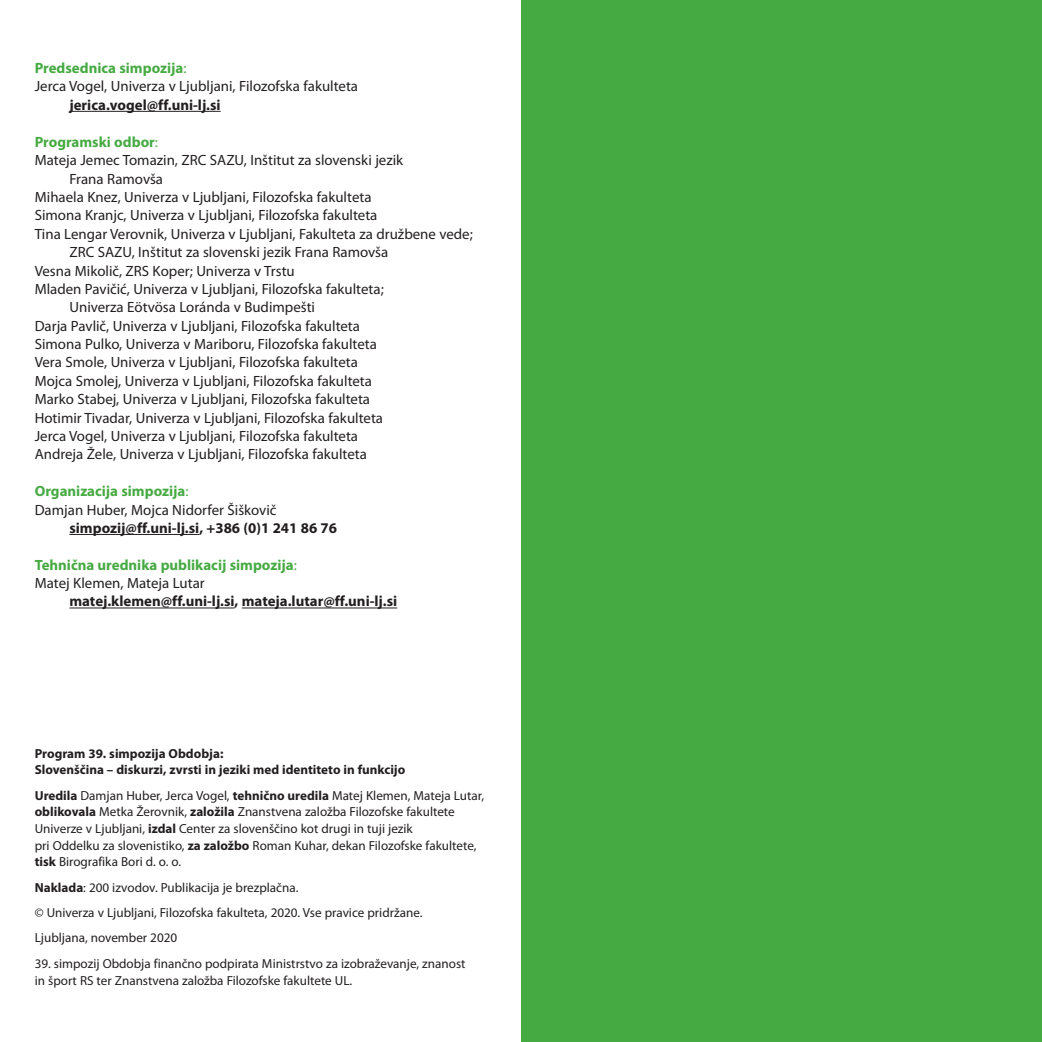
<style>
.page{position:relative;width:1042px;height:1042px;background:#fff}
.page>*{position:absolute;margin:0;border:0;box-sizing:border-box;transform-origin:0 0}
.t1{font:14.88px/18.4px "Myriad Pro";color:#231f20}
.t2{font:700 14.88px "Myriad Pro";color:#231f20}
.t3{font:700 14.88px/18.4px "Myriad Pro";color:#46aa42}
.t4{font:13.12px/16.6px "Myriad Pro";color:#231f20}
.t5{font:700 13.12px/16.6px "Myriad Pro";color:#231f20}
.s1{font-weight:700;color:#46aa42}
.s2{color:#46aa42}
.s3{font-weight:400}
.s4{font-weight:400;color:#231f20}
.s5{font-weight:700}
</style>
<div class="page">
<div style="left:521px;top:0;width:521px;height:1042px;background:#46aa42"></div>
<hr style="left:69px;top:111px;width:152px;height:1px;background:#231f20">
<hr style="left:69px;top:534px;width:130px;height:1px;background:#231f20">
<hr style="left:69px;top:607px;width:166px;height:1px;background:#231f20">
<hr style="left:242px;top:607px;width:155px;height:1px;background:#231f20">
<p class="t1" style="left:35px;top:59px;width:325px"><span class="s1">Predsednica simpozija</span><span class="s2">:<br></span>Jerca Vogel, Univerza v Ljubljani, Filozofska fakulteta</p>
<p class="t2" style="left:69px;top:95px;width:153px">jerica.vogel@ff.uni-lj.si</p>
<p class="t3" style="left:35px;top:132px;width:125px">Programski odbor<span class="s3">:</span></p>
<p class="t1" style="left:35px;top:151px;width:370px">Mateja Jemec Tomazin, ZRC SAZU, Inštitut za slovenski jezik</p>
<p class="t1" style="left:69px;top:169px;width:95px">Frana Ramovša</p>
<p class="t1" style="left:35px;top:188px;width:338px">Mihaela Knez, Univerza v Ljubljani, Filozofska fakulteta</p>
<p class="t1" style="left:35px;top:206px;width:344px">Simona Kranjc, Univerza v Ljubljani, Filozofska fakulteta</p>
<p class="t1" style="left:35px;top:224px;width:439px">Tina Lengar Verovnik, Univerza v Ljubljani, Fakulteta za družbene vede;</p>
<p class="t1" style="left:69px;top:243px;width:320px">ZRC SAZU, Inštitut za slovenski jezik Frana Ramovša</p>
<p class="t1" style="left:35px;top:261px;width:262px">Vesna Mikolič, ZRS Koper; Univerza v Trstu</p>
<p class="t1" style="left:35px;top:280px;width:350px">Mladen Pavičić, Univerza v Ljubljani, Filozofska fakulteta;</p>
<p class="t1" style="left:69px;top:298px;width:247px">Univerza Eötvösa Loránda v Budimpešti</p>
<p class="t1" style="left:35px;top:316px;width:327px">Darja Pavlič, Univerza v Ljubljani, Filozofska fakulteta</p>
<p class="t1" style="left:35px;top:335px;width:344px">Simona Pulko, Univerza v Mariboru, Filozofska fakulteta</p>
<p class="t1" style="left:35px;top:353px;width:325px">Vera Smole, Univerza v Ljubljani, Filozofska fakulteta</p>
<p class="t1" style="left:35px;top:371px;width:339px">Mojca Smolej, Univerza v Ljubljani, Filozofska fakulteta</p>
<p class="t1" style="left:35px;top:390px;width:337px">Marko Stabej, Univerza v Ljubljani, Filozofska fakulteta</p>
<p class="t1" style="left:35px;top:408px;width:350px">Hotimir Tivadar, Univerza v Ljubljani, Filozofska fakulteta</p>
<p class="t1" style="left:35px;top:426px;width:325px">Jerca Vogel, Univerza v Ljubljani, Filozofska fakulteta</p>
<p class="t1" style="left:35px;top:445px;width:334px">Andreja Žele, Univerza v Ljubljani, Filozofska fakulteta</p>
<p class="t1" style="left:35px;top:482px;width:243px"><span class="s1">Organizacija simpozija</span><span class="s2">:<br></span>Damjan Huber, Mojca Nidorfer Šiškovič</p>
<p class="t2" style="left:69px;top:518px;width:269px">simpozij@ff.uni-lj.si, +386 (0)1 241 86 76</p>
<p class="t3" style="left:35px;top:555px;width:263px">Tehnična urednika publikacij simpozija<span class="s3">:<br></span><span class="s4">Matej Klemen, Mateja Lutar</span></p>
<p class="t2" style="left:69px;top:592px;width:329px">matej.klemen@ff.uni-lj.si, mateja.lutar@ff.uni-lj.si</p>
<p class="t5" style="left:35px;top:744px;width:372px">Program 39. simpozija Obdobja:<br>Slovenščina – diskurzi, zvrsti in jeziki med identiteto in funkcijo</p>
<p class="t4" style="left:35px;top:787px;width:451px"><span class="s5">Uredila</span> Damjan Huber, Jerca Vogel, <span class="s5">tehnično uredila</span> Matej Klemen, Mateja Lutar, <span class="s5">oblikovala</span> Metka Žerovnik, <span class="s5">založila</span> Znanstvena založba Filozofske fakultete Univerze v Ljubljani, <span class="s5">izdal</span> Center za slovenščino kot drugi in tuji jezik<br>pri Oddelku za slovenistiko, <span class="s5">za založbo</span> Roman Kuhar, dekan Filozofske fakultete, <span class="s5">tisk</span> Birografika Bori d. o. o.</p>
<p class="t4" style="left:35px;top:874px;width:388px;line-height:25.4px"><span class="s5">Naklada</span>: 200 izvodov. Publikacija je brezplačna.<br>© Univerza v Ljubljani, Filozofska fakulteta, 2020. Vse pravice pridržane.<br>Ljubljana, november 2020</p>
<p class="t4" style="left:35px;top:955px;width:432px">39. simpozij Obdobja finančno podpirata Ministrstvo za izobraževanje, znanost in šport RS ter Znanstvena založba Filozofske fakultete UL.</p>
</div>
